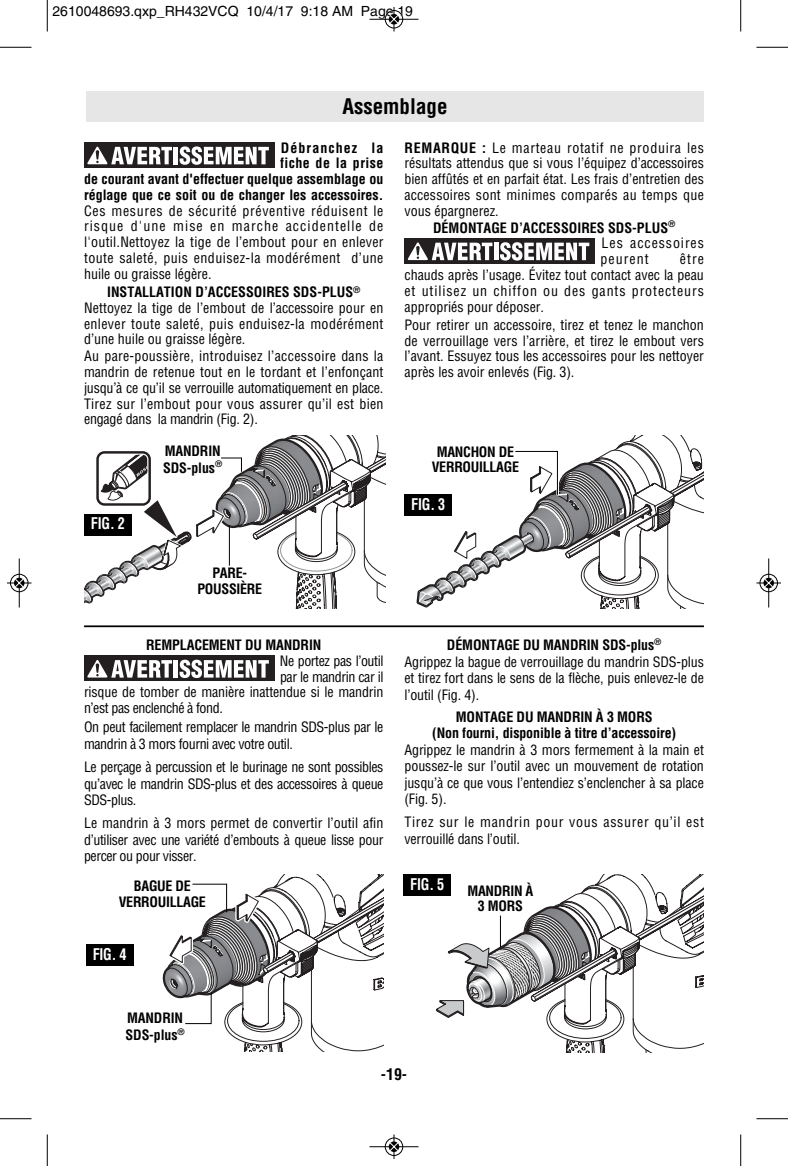
<style>
.page{position:relative;width:788px;height:1166px;background:#fff}
.page>*{position:absolute;margin:0;border:0;box-sizing:border-box;transform-origin:0 0}
.t1{font:700 condensed 21px "Helvetica";color:#000}
.t2{font:700 condensed 15.75px "Helvetica";letter-spacing:-.015em;color:#fff;scale:.9 1}
.t3{font:700 condensed 15.75px "Helvetica";color:#000}
.t4{font:condensed 14px/15.8px "Helvetica";color:#000;text-align:justify}
.t5{font:700 condensed 14px/15.8px "Helvetica";letter-spacing:-.01em;color:#000;text-align:center}
.t6{font:condensed 14px/16.6px "Helvetica";letter-spacing:-.03em;color:#000}
.t7{font:condensed 14px/16.6px "Helvetica";letter-spacing:.05em;color:#000}
.t8{font:14px "Helvetica";color:#000}
.t9{font:condensed 14px "Helvetica";letter-spacing:.02em;color:#000}
.t10{font:condensed 14px "Helvetica";letter-spacing:.065em;color:#000}
.t11{font:condensed 14px "Helvetica";letter-spacing:.075em;color:#000}
.s1{font-weight:700}
</style>
<div class="page">
<div style="left:404px;top:238px;width:191px;height:26px;background:#231f20"></div>
<hr style="left:494px;top:243px;width:4px;height:17px;background:#fff">
<svg style="left:500px;top:242px;width:89px;height:18px"></svg>
<svg style="left:408px;top:242px;width:84px;height:18px"></svg>
<div style="left:84px;top:142px;width:191px;height:26px;background:#231f20"></div>
<hr style="left:174px;top:147px;width:4px;height:17px;background:#fff">
<svg style="left:179px;top:146px;width:90px;height:19px"></svg>
<svg style="left:87px;top:147px;width:85px;height:17px"></svg>
<hr style="left:84px;top:625px;width:620px;height:2px;background:#000">
<div style="left:84px;top:655px;width:191px;height:26px;background:#231f20"></div>
<hr style="left:174px;top:660px;width:4px;height:17px;background:#fff">
<svg style="left:179px;top:659px;width:90px;height:19px"></svg>
<svg style="left:87px;top:660px;width:85px;height:17px"></svg>
<div style="left:404px;top:494px;width:48px;height:21px;background:#000"></div>
<svg style="left:416px;top:435px;width:288px;height:173px"></svg>
<div style="left:86px;top:91px;width:618px;height:30px;background:#e6e6e6"></div>
<svg style="left:436px;top:874px;width:267px;height:178px"></svg>
<div style="left:86px;top:944px;width:48px;height:21px;background:#000"></div>
<div style="left:403px;top:874px;width:48px;height:21px;background:#000"></div>
<hr style="left:500px;top:915px;width:1px;height:32px;background:#000">
<svg style="left:162px;top:874px;width:221px;height:177px"></svg>
<svg style="left:84px;top:435px;width:301px;height:173px"></svg>
<hr style="left:47px;top:0;width:1px;height:32px;background:#000">
<hr style="left:0;top:47px;width:32px;height:1px;background:#000">
<hr style="left:740px;top:0;width:1px;height:32px;background:#000">
<hr style="left:756px;top:47px;width:32px;height:1px;background:#000">
<hr style="left:47px;top:1134px;width:1px;height:32px;background:#000">
<hr style="left:0;top:1118px;width:32px;height:1px;background:#000">
<hr style="left:740px;top:1134px;width:1px;height:32px;background:#000">
<hr style="left:756px;top:1118px;width:32px;height:1px;background:#000">
<div style="left:384px;top:10px;width:19px;height:19px;border:1px solid #fff;border-radius:50%"></div>
<hr style="left:369px;top:19px;width:49px;height:1px;background:#000">
<div style="left:385px;top:10px;width:18px;height:18px;border:1px solid #000;border-radius:50%"></div>
<svg style="left:389px;top:7px;width:9px;height:25px"></svg>
<div style="left:384px;top:1137px;width:19px;height:19px;border:1px solid #fff;border-radius:50%"></div>
<hr style="left:369px;top:1146px;width:49px;height:1px;background:#000">
<div style="left:385px;top:1137px;width:18px;height:18px;border:1px solid #000;border-radius:50%"></div>
<svg style="left:389px;top:1134px;width:9px;height:24px"></svg>
<div style="left:10px;top:573px;width:19px;height:19px;border:1px solid #fff;border-radius:50%"></div>
<hr style="left:19px;top:558px;width:1px;height:49px;background:#000">
<div style="left:10px;top:574px;width:18px;height:18px;border:1px solid #000;border-radius:50%"></div>
<svg style="left:7px;top:578px;width:25px;height:9px"></svg>
<div style="left:759px;top:573px;width:19px;height:19px;border:1px solid #fff;border-radius:50%"></div>
<hr style="left:768px;top:558px;width:1px;height:49px;background:#000">
<div style="left:759px;top:574px;width:18px;height:18px;border:1px solid #000;border-radius:50%"></div>
<svg style="left:756px;top:578px;width:24px;height:9px"></svg>
<p class="t8" style="left:52px;top:6px;width:362px">2610048693.qxp_RH432VCQ 10/4/17 9:18 AM Page 19</p>
<h1 class="t1" style="left:342px;top:94px;width:106px">Assemblage</h1>
<p class="t5" style="left:84px;top:140px;width:301px;text-align:right">Débranchez la<br>fiche de la prise<br>de courant avant d'effectuer quelque assemblage ou réglage que ce soit ou de changer les accessoires.</p>
<p class="t4" style="left:84px;top:203px;width:301px">Ces mesures de sécurité préventive réduisent le risque d'une mise en marche accidentelle de l'outil.Nettoyez la tige de l’embout pour en enlever toute saleté, puis enduisez-la modérément d’une huile ou graisse légère.</p>
<p class="t4" style="left:84px;top:284px;width:301px;text-align:left;text-indent:23px"><span class="s1">INSTALLATION D’ACCESSOIRES SDS-PLUS</span><sup>® </sup>Nettoyez la tige de l’embout de l’accessoire pour en enlever toute saleté, puis enduisez-la modérément d’une huile ou graisse légère.<br>Au pare-poussière, introduisez l’accessoire dans la mandrin de retenue tout en le tordant et l’enfonçant jusqu’à ce qu’il se verrouille automatiquement en place.<br>Tirez sur l’embout pour vous assurer qu’il est bien engagé dans la mandrin (Fig. 2).</p>
<p class="t2" style="left:91px;top:514px;width:39px">FIG. 2</p>
<p class="t5" style="left:163px;top:443px;width:61px;line-height:16.6px;text-align:left">MANDRIN<br>SDS-plus<sup>®</sup></p>
<p class="t5" style="left:197px;top:565px;width:66px">PARE-<br>POUSSIÈRE</p>
<p class="t5" style="left:146px;top:637px;width:177px">REMPLACEMENT DU MANDRIN</p>
<p class="t6" style="left:280px;top:653px;width:105px">Ne portez pas l’outil</p>
<p class="t6" style="left:280px;top:668px;width:105px">par le mandrin car il</p>
<p class="t4" style="left:84px;top:684px;width:301px">risque de tomber de manière inattendue si le mandrin</p>
<p class="t6" style="left:84px;top:700px;width:140px">n’est pas enclenché à fond.</p>
<p class="t6" style="left:84px;top:719px;width:301px">On peut facilement remplacer le mandrin SDS-plus par le mandrin à 3 mors fourni avec votre outil.</p>
<p class="t4" style="left:84px;top:758px;width:301px;line-height:16.6px">Le perçage à percussion et le burinage ne sont possibles qu’avec le mandrin SDS-plus et des accessoires à queue SDS-plus.</p>
<p class="t4" style="left:84px;top:815px;width:301px;line-height:16.6px">Le mandrin à 3 mors permet de convertir l’outil afin d’utiliser avec une variété d’embouts à queue lisse pour percer ou pour visser.</p>
<p class="t7" style="left:404px;top:139px;width:301px"><span class="s1">REMARQUE :</span> Le marteau rotatif ne produira les</p>
<p class="t4" style="left:404px;top:156px;width:301px">résultats attendus que si vous l’équipez d’accessoires</p>
<p class="t4" style="left:404px;top:171px;width:301px">bien affûtés et en parfait état. Les frais d’entretien des</p>
<p class="t9" style="left:404px;top:187px;width:301px">accessoires sont minimes comparés au temps que</p>
<p class="t4" style="left:404px;top:203px;width:96px">vous épargnerez.</p>
<p class="t5" style="left:433px;top:220px;width:244px">DÉMONTAGE D’ACCESSOIRES SDS-PLUS<sup>®</sup></p>
<p class="t10" style="left:601px;top:235px;width:104px">Les accessoires</p>
<p class="t11" style="left:600px;top:251px;width:50px">peurent</p>
<p class="t4" style="left:404px;top:251px;width:301px;text-indent:275px">être chauds après l’usage. Évitez tout contact avec la peau et utilisez un chiffon ou des gants protecteurs appropriés pour déposer.</p>
<p class="t4" style="left:404px;top:317px;width:301px">Pour retirer un accessoire, tirez et tenez le manchon de verrouillage vers l’arrière, et tirez le embout vers l’avant. Essuyez tous les accessoires pour les nettoyer après les avoir enlevés (Fig. 3).</p>
<p class="t5" style="left:432px;top:444px;width:89px">MANCHON DE<br>VERROUILLAGE</p>
<p class="t2" style="left:411px;top:495px;width:39px">FIG. 3</p>
<p class="t4" style="left:404px;top:637px;width:301px;line-height:16.6px;text-align:left;text-indent:42px"><span class="s1">DÉMONTAGE DU MANDRIN SDS-plus</span><sup>® </sup>Agrippez la bague de verrouillage du mandrin SDS-plus et tirez fort dans le sens de la flèche, puis enlevez-le de l’outil (Fig. 4).</p>
<p class="t5" style="left:432px;top:709px;width:245px">MONTAGE DU MANDRIN À 3 MORS<br>(Non fourni, disponible à titre d’accessoire)</p>
<p class="t4" style="left:404px;top:741px;width:301px;line-height:16.6px">Agrippez le mandrin à 3 mors fermement à la main et poussez-le sur l’outil avec un mouvement de rotation jusqu’à ce que vous l’entendiez s’enclencher à sa place (Fig. 5).</p>
<p class="t7" style="left:404px;top:814px;width:301px">Tirez sur le mandrin pour vous assurer qu’il est verrouillé dans l’outil.</p>
<p class="t5" style="left:134px;top:878px;width:58px">BAGUE DE</p>
<p class="t2" style="left:410px;top:875px;width:39px">FIG. 5</p>
<p class="t5" style="left:119px;top:894px;width:89px">VERROUILLAGE</p>
<p class="t2" style="left:93px;top:945px;width:39px">FIG. 4</p>
<p class="t5" style="left:126px;top:1010px;width:61px;line-height:16.6px;text-align:left">MANDRIN<br>SDS-plus<sup>®</sup></p>
<p class="t3" style="left:381px;top:1065px;width:28px">-19-</p>
<p class="t5" style="left:467px;top:883px;width:67px">MANDRIN À<br>3 MORS</p>
</div>
